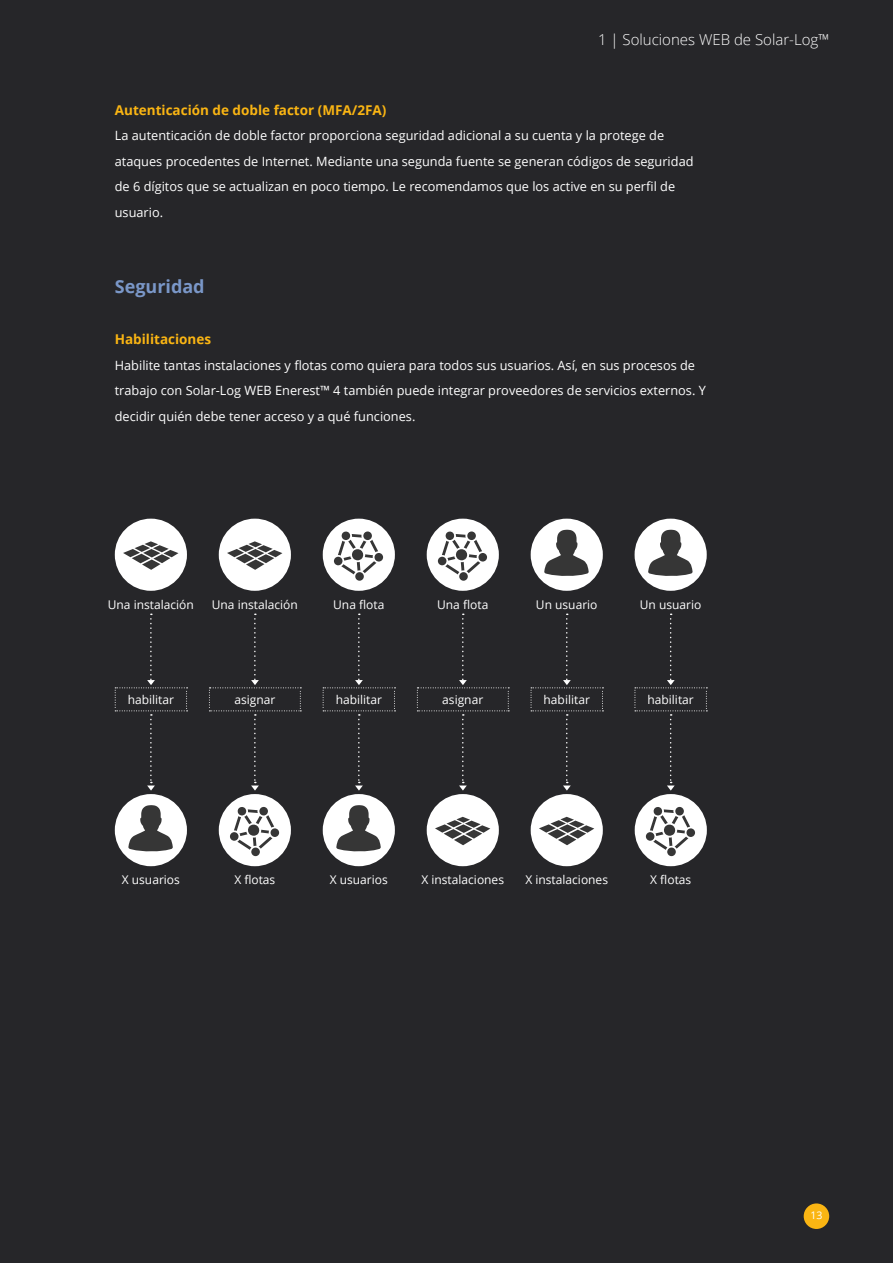
<style>
.page{position:relative;width:893px;height:1263px;background:#262629}
.page>*{position:absolute;margin:0;border:0;box-sizing:border-box;transform-origin:0 0}
.t1{font:700 18px "Open Sans";color:#7a97c8}
.t2{font:300 15px "Open Sans";color:#fff}
.t3{font:700 13.5px "Open Sans";color:#fab513}
.t4{font:12.75px/25.5px "Open Sans";color:#fff}
.t5{font:12px "Open Sans";color:#fff}
.t6{font:10.5px "Open Sans";color:#fff}
</style>
<div class="page">
<div style="left:804px;top:1203px;width:25px;height:26px;background:#fab513;border-radius:50%"></div>
<div style="left:115px;top:519px;width:72px;height:72px;background:#fff;border-radius:50%"></div>
<svg style="left:123px;top:541px;width:55px;height:29px"></svg>
<div style="left:115px;top:794px;width:72px;height:72px;background:#fff;border-radius:50%"></div>
<svg style="left:128px;top:805px;width:45px;height:46px"></svg>
<svg style="left:115px;top:613px;width:73px;height:178px"></svg>
<div style="left:323px;top:794px;width:72px;height:72px;background:#fff;border-radius:50%"></div>
<svg style="left:336px;top:805px;width:45px;height:46px"></svg>
<div style="left:323px;top:519px;width:72px;height:72px;background:#fff;border-radius:50%"></div>
<svg style="left:334px;top:531px;width:49px;height:50px"></svg>
<svg style="left:323px;top:613px;width:72px;height:178px"></svg>
<div style="left:531px;top:794px;width:72px;height:72px;background:#fff;border-radius:50%"></div>
<svg style="left:539px;top:817px;width:55px;height:28px"></svg>
<div style="left:531px;top:519px;width:72px;height:72px;background:#fff;border-radius:50%"></div>
<svg style="left:544px;top:530px;width:45px;height:46px"></svg>
<svg style="left:531px;top:613px;width:72px;height:178px"></svg>
<div style="left:635px;top:519px;width:72px;height:72px;background:#fff;border-radius:50%"></div>
<svg style="left:648px;top:530px;width:45px;height:46px"></svg>
<div style="left:635px;top:794px;width:72px;height:72px;background:#fff;border-radius:50%"></div>
<svg style="left:646px;top:806px;width:49px;height:50px"></svg>
<svg style="left:635px;top:613px;width:72px;height:178px"></svg>
<div style="left:219px;top:519px;width:72px;height:72px;background:#fff;border-radius:50%"></div>
<svg style="left:227px;top:541px;width:55px;height:29px"></svg>
<div style="left:219px;top:794px;width:72px;height:72px;background:#fff;border-radius:50%"></div>
<svg style="left:230px;top:806px;width:49px;height:50px"></svg>
<svg style="left:209px;top:613px;width:92px;height:178px"></svg>
<div style="left:427px;top:794px;width:72px;height:72px;background:#fff;border-radius:50%"></div>
<svg style="left:435px;top:817px;width:55px;height:28px"></svg>
<div style="left:427px;top:519px;width:72px;height:72px;background:#fff;border-radius:50%"></div>
<svg style="left:438px;top:531px;width:49px;height:50px"></svg>
<svg style="left:417px;top:613px;width:92px;height:178px"></svg>
<p class="t2" style="left:598px;top:30px;width:233px">1 | Soluciones WEB de Solar-Log™</p>
<p class="t3" style="left:115px;top:100px;width:273px">Autenticación de doble factor (MFA/2FA)</p>
<p class="t4" style="left:115px;top:123px;width:580px">La autenticación de doble factor proporciona seguridad adicional a su cuenta y la protege de ataques procedentes de Internet. Mediante una segunda fuente se generan códigos de seguridad de 6 dígitos que se actualizan en poco tiempo. Le recomendamos que los active en su perfil de usuario.</p>
<h1 class="t1" style="left:115px;top:274px;width:91px">Seguridad</h1>
<p class="t3" style="left:115px;top:330px;width:98px">Habilitaciones</p>
<p class="t4" style="left:115px;top:352px;width:593px">Habilite tantas instalaciones y flotas como quiera para todos sus usuarios. Así, en sus procesos de trabajo con Solar-Log WEB Enerest™ 4 también puede integrar proveedores de servicios externos. Y decidir quién debe tener acceso y a qué funciones.</p>
<p class="t5" style="left:108px;top:596px;width:88px">Una instalación</p>
<p class="t5" style="left:212px;top:596px;width:88px">Una instalación</p>
<p class="t5" style="left:128px;top:691px;width:48px">habilitar</p>
<p class="t5" style="left:234px;top:691px;width:42px">asignar</p>
<p class="t5" style="left:333px;top:596px;width:53px">Una flota</p>
<p class="t5" style="left:336px;top:691px;width:48px">habilitar</p>
<p class="t5" style="left:437px;top:596px;width:53px">Una flota</p>
<p class="t5" style="left:442px;top:691px;width:42px">asignar</p>
<p class="t5" style="left:536px;top:596px;width:63px">Un usuario</p>
<p class="t5" style="left:544px;top:691px;width:48px">habilitar</p>
<p class="t5" style="left:640px;top:596px;width:63px">Un usuario</p>
<p class="t5" style="left:647px;top:691px;width:48px">habilitar</p>
<p class="t5" style="left:122px;top:871px;width:60px">X usuarios</p>
<p class="t5" style="left:234px;top:871px;width:43px">X flotas</p>
<p class="t5" style="left:330px;top:871px;width:60px">X usuarios</p>
<p class="t5" style="left:421px;top:871px;width:84px">X instalaciones</p>
<p class="t5" style="left:525px;top:871px;width:84px">X instalaciones</p>
<p class="t5" style="left:650px;top:871px;width:43px">X flotas</p>
<p class="t6" style="left:810px;top:1208px;width:14px">13</p>
</div>
